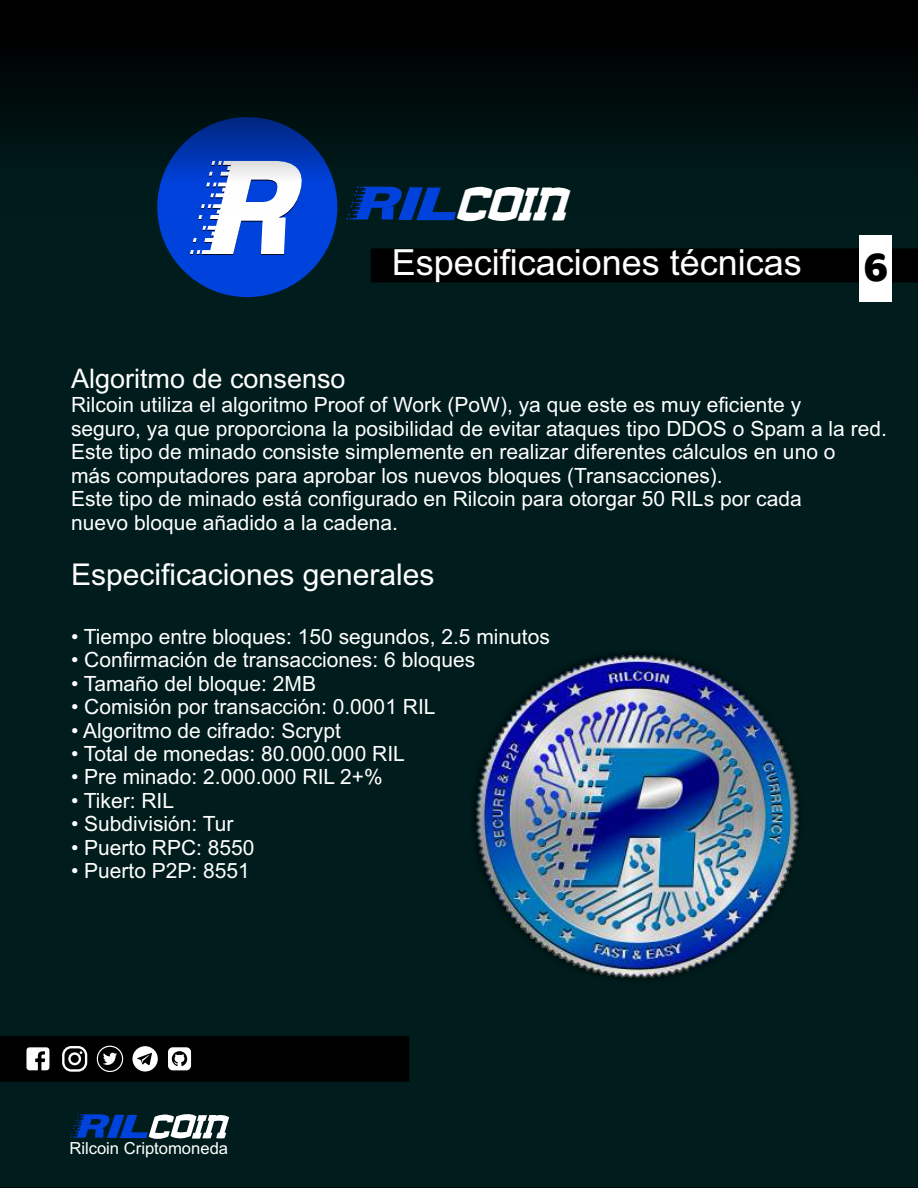
<style>
.page{position:relative;width:918px;height:1188px;background:#fff}
.page>*{position:absolute;margin:0;border:0;box-sizing:border-box;transform-origin:0 0}
.t1{font:italic 700 60px "Sabane";color:#fff;scale:.67 1}
.t2{font:44.55px "Baloo";color:#000}
.t3{font:36px "Arial";color:#fff}
.t4{font:30px "Arial";color:#fff}
.t5{font:27px "Arial";color:#fff}
.t6{font:21px/23.4px "Arial";color:#fff}
.t7{font:16.65px "Arial";color:#fff}
</style>
<div class="page">
<div style="left:0;top:215px;width:918px;height:973px;background:#011c1c"></div>
<div style="left:157px;top:117px;width:180px;height:180px;background:#0042dc;border-radius:50%"></div>
<svg style="left:190px;top:215px;width:96px;height:40px"></svg>
<div style="left:370px;top:248px;width:548px;height:35px;background:#000"></div>
<svg style="left:346px;top:215px;width:110px;height:5px"></svg>
<div style="left:859px;top:236px;width:32px;height:66px;background:#fff"></div>
<svg style="left:70px;top:1114px;width:159px;height:25px"></svg>
<svg style="left:0;top:0;width:918px;height:215px;background:#04131c"></svg>
<div style="left:470px;top:649px;width:335px;height:335px;background:#011c1c"></div>
<img style="left:476px;top:655px;width:322px;height:323px">
<svg style="left:0;top:1036px;width:410px;height:46px;background:#171717"></svg>
<h1 class="t1" style="left:448px;top:182px;width:189px">coin</h1>
<h3 class="t3" style="left:392px;top:249px;width:412px">Especificaciones técnicas</h3>
<h2 class="t2" style="left:863px;top:239px;width:26px">6</h2>
<p class="t5" style="left:71px;top:368px;width:276px">Algoritmo de consenso</p>
<p class="t6" style="left:71px;top:395px;width:817px">Rilcoin utiliza el algoritmo Proof of Work (PoW), ya que este es muy eficiente y<br>seguro, ya que proporciona la posibilidad de evitar ataques tipo DDOS o Spam a la red.<br>Este tipo de minado consiste simplemente en realizar diferentes cálculos en uno o<br>más computadores para aprobar los nuevos bloques (Transacciones).<br>Este tipo de minado está configurado en Rilcoin para otorgar 50 RILs por cada<br>nuevo bloque añadido a la cadena.</p>
<h3 class="t4" style="left:71px;top:563px;width:365px">Especificaciones generales</h3>
<p class="t6" style="left:71px;top:627px;width:480px">• Tiempo entre bloques: 150 segundos, 2.5 minutos</p>
<p class="t6" style="left:71px;top:650px;width:406px">• Confirmación de transacciones: 6 bloques</p>
<p class="t6" style="left:71px;top:674px;width:247px">• Tamaño del bloque: 2MB</p>
<p class="t6" style="left:71px;top:697px;width:366px">• Comisión por transacción: 0.0001 RIL</p>
<p class="t6" style="left:71px;top:720px;width:271px">• Algoritmo de cifrado: Scrypt</p>
<p class="t6" style="left:71px;top:744px;width:335px">• Total de monedas: 80.000.000 RIL</p>
<p class="t6" style="left:71px;top:767px;width:313px">• Pre minado: 2.000.000 RIL 2+%</p>
<p class="t6" style="left:71px;top:791px;width:105px">• Tiker: RIL</p>
<p class="t6" style="left:71px;top:814px;width:164px">• Subdivisión: Tur</p>
<p class="t6" style="left:71px;top:838px;width:185px">• Puerto RPC: 8550</p>
<p class="t6" style="left:71px;top:861px;width:180px">• Puerto P2P: 8551</p>
<p class="t7" style="left:69px;top:1141px;width:160px">Rilcoin Criptomoneda</p>
</div>
